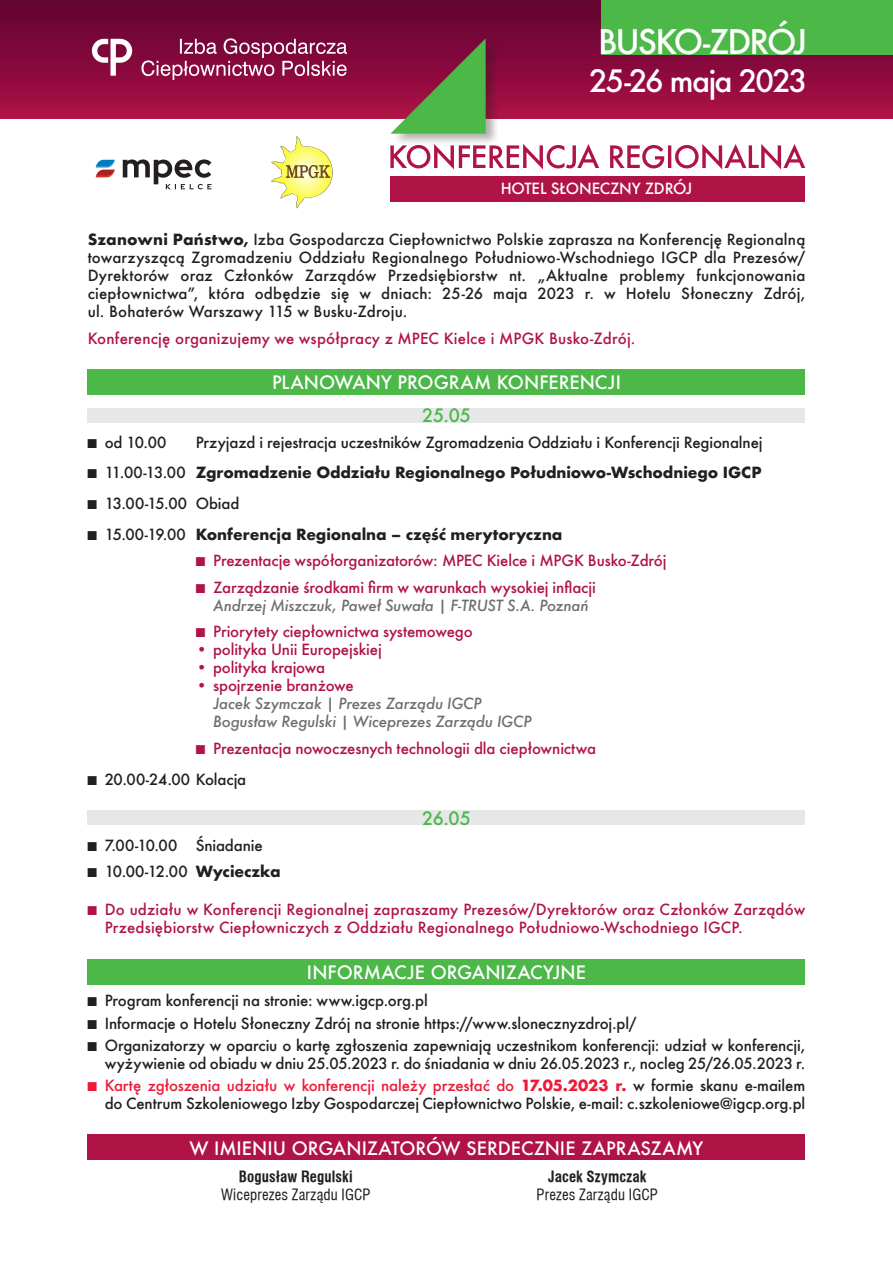
<style>
.page{position:relative;width:893px;height:1263px;background:#fff}
.page>*{position:absolute;margin:0;border:0;box-sizing:border-box;transform-origin:0 0}
.t1{font:500 33px "Futura";letter-spacing:-.065em;color:#fff}
.t2{font:500 30px "Futura";letter-spacing:-.05em;color:#fff}
.t3{font:500 18px "Futura";letter-spacing:.005em;color:#fff}
.t4{font:500 18px "Futura";color:#4cb848}
.t5{font:500 15px/18px "Futura";letter-spacing:-.005em;color:#231f20;text-align:right}
.t6{font:500 15px/18px "Futura";color:#b01446}
.t7{font:700 15px "Futura";letter-spacing:-.005em;color:#231f20}
.t8{font:italic 500 15px "Futura";letter-spacing:-.015em;color:#6c6d70}
.t9{font:15px "Swiss 721 Cn AT";letter-spacing:.01em;color:#231f20}
.t10{font:15px "Swiss 721 Cn AT Bold";letter-spacing:.01em;color:#231f20}
.t11{font:500 15px "Futura";letter-spacing:-.01em;color:#fff}
.s1{font-weight:700}
.s2{font-weight:500}
.s3{color:#ed1a3a}
.s4{font-weight:700;color:#ed1a3a}
</style>
<div class="page">
<div style="left:0;top:0;width:893px;height:118px;background:linear-gradient(to bottom,#5e0531,#ab1146)"></div>
<svg style="left:141px;top:38px;width:206px;height:42px;background:#9c3a63"></svg>
<svg style="left:92px;top:39px;width:40px;height:37px"></svg>
<div style="left:88px;top:369px;width:717px;height:26px;background:#4cb848"></div>
<div style="left:88px;top:959px;width:717px;height:25px;background:#4cb848"></div>
<div style="left:88px;top:1134px;width:717px;height:26px;background:#b01446"></div>
<div style="left:88px;top:408px;width:717px;height:14px;background:#e6e7e9"></div>
<div style="left:88px;top:810px;width:717px;height:15px;background:#e6e7e9"></div>
<svg style="left:390px;top:144px;width:415px;height:25px"></svg>
<div style="left:390px;top:176px;width:415px;height:25px;background:#b01446"></div>
<div style="left:392px;top:37px;width:108px;height:109px;background:#231f20;opacity:.35"></div>
<svg style="left:390px;top:38px;width:96px;height:96px;background:#6d6245"></svg>
<div style="left:601px;top:0;width:292px;height:54px;background:#4cb848"></div>
<svg style="left:123px;top:159px;width:88px;height:30px"></svg>
<svg style="left:96px;top:160px;width:19px;height:17px"></svg>
<img style="left:271px;top:136px;width:62px;height:73px">
<p class="t1" style="left:598px;top:19px;width:211px">BUSKO-ZDRÓJ</p>
<p class="t2" style="left:589px;top:60px;width:220px">25-26 maja 2023</p>
<p class="t11" style="left:501px;top:179px;width:193px">HOTEL SŁONECZNY ZDRÓJ</p>
<p class="t5" style="left:88px;top:231px;width:719px;text-align:justify"><span class="s1">Szanowni Państwo,</span> Izba Gospodarcza Ciepłownictwo Polskie zaprasza na Konferencję Regionalną towarzyszącą Zgromadzeniu Oddziału Regionalnego Południowo-Wschodniego IGCP dla Prezesów/ Dyrektorów oraz Członków Zarządów Przedsiębiorstw nt. „Aktualne problemy funkcjonowania ciepłownictwa”, która odbędzie się w dniach: 25-26 maja 2023 r. w Hotelu Słoneczny Zdrój, ul. Bohaterów Warszawy 115 w Busku-Zdroju.</p>
<p class="t6" style="left:88px;top:329px;width:549px">Konferencję organizujemy we współpracy z MPEC Kielce i MPGK Busko-Zdrój.</p>
<p class="t3" style="left:272px;top:370px;width:350px">PLANOWANY PROGRAM KONFERENCJI</p>
<p class="t4" style="left:422px;top:403px;width:50px">25.05</p>
<p class="t5" style="left:88px;top:433px;width:80px">• od 10.00</p>
<p class="t5" style="left:196px;top:433px;width:568px">Przyjazd i rejestracja uczestników Zgromadzenia Oddziału i Konferencji Regionalnej</p>
<p class="t7" style="left:88px;top:462px;width:675px">• <span class="s2">11.00-13.00</span> Zgromadzenie Oddziału Regionalnego Południowo-Wschodniego IGCP</p>
<p class="t5" style="left:88px;top:494px;width:153px">• 13.00-15.00 Obiad</p>
<p class="t7" style="left:88px;top:523px;width:476px">• <span class="s2">15.00-19.00</span> Konferencja Regionalna – część merytoryczna</p>
<p class="t6" style="left:196px;top:552px;width:472px">• Prezentacje współorganizatorów: MPEC Kielce i MPGK Busko-Zdrój</p>
<p class="t6" style="left:196px;top:578px;width:401px">• Zarządzanie środkami firm w warunkach wysokiej inflacji</p>
<p class="t8" style="left:213px;top:595px;width:377px">Andrzej Miszczuk, Paweł Suwała | F-TRUST S.A. Poznań</p>
<p class="t6" style="left:196px;top:623px;width:278px">• Priorytety ciepłownictwa systemowego</p>
<p class="t6" style="left:196px;top:641px;width:187px">• polityka Unii Europejskiej</p>
<p class="t6" style="left:196px;top:659px;width:131px">• polityka krajowa</p>
<p class="t6" style="left:196px;top:677px;width:159px">• spojrzenie branżowe</p>
<p class="t8" style="left:213px;top:693px;width:270px">Jacek Szymczak | Prezes Zarządu IGCP</p>
<p class="t8" style="left:213px;top:711px;width:320px">Bogusław Regulski | Wiceprezes Zarządu IGCP</p>
<p class="t6" style="left:196px;top:739px;width:401px">• Prezentacja nowoczesnych technologii dla ciepłownictwa</p>
<p class="t5" style="left:88px;top:770px;width:160px">• 20.00-24.00 Kolacja</p>
<p class="t5" style="left:88px;top:836px;width:177px">• 7.00-10.00 Śniadanie</p>
<p class="t5" style="left:88px;top:862px;width:194px">• 10.00-12.00 <span class="s1">Wycieczka</span></p>
<p class="t4" style="left:422px;top:806px;width:50px">26.05</p>
<p class="t6" style="left:105px;top:900px;width:702px;text-indent:-17px">• Do udziału w Konferencji Regionalnej zapraszamy Prezesów/Dyrektorów oraz Członków Zarządów<br>Przedsiębiorstw Ciepłowniczych z Oddziału Regionalnego Południowo-Wschodniego IGCP.</p>
<p class="t3" style="left:307px;top:959px;width:281px">INFORMACJE ORGANIZACYJNE</p>
<p class="t5" style="left:88px;top:991px;width:342px">• Program konferencji na stronie: www.igcp.org.pl</p>
<p class="t5" style="left:88px;top:1014px;width:550px">• Informacje o Hotelu Słoneczny Zdrój na stronie https://www.slonecznyzdroj.pl/</p>
<p class="t5" style="left:88px;top:1036px;width:719px">• Organizatorzy w oparciu o kartę zgłoszenia zapewniają uczestnikom konferencji: udział w konferencji, wyżywienie od obiadu w dniu 25.05.2023 r. do śniadania w dniu 26.05.2023 r., nocleg 25/26.05.2023 r.</p>
<p class="t5" style="left:88px;top:1076px;width:719px"><span class="s3">• Kartę zgłoszenia udziału w konferencji należy przesłać do</span> <span class="s4">17.05.2023 r.</span> w formie skanu e-mailem do Centrum Szkoleniowego Izby Gospodarczej Ciepłownictwo Polskie, e-mail: c.szkoleniowe@igcp.org.pl</p>
<p class="t3" style="left:190px;top:1135px;width:515px">W IMIENIU ORGANIZATORÓW SERDECZNIE ZAPRASZAMY</p>
<p class="t10" style="left:239px;top:1168px;width:115px">Bogusław Regulski</p>
<p class="t9" style="left:221px;top:1186px;width:151px">Wiceprezes Zarządu IGCP</p>
<p class="t10" style="left:548px;top:1168px;width:100px">Jacek Szymczak</p>
<p class="t9" style="left:537px;top:1186px;width:123px">Prezes Zarządu IGCP</p>
</div>
